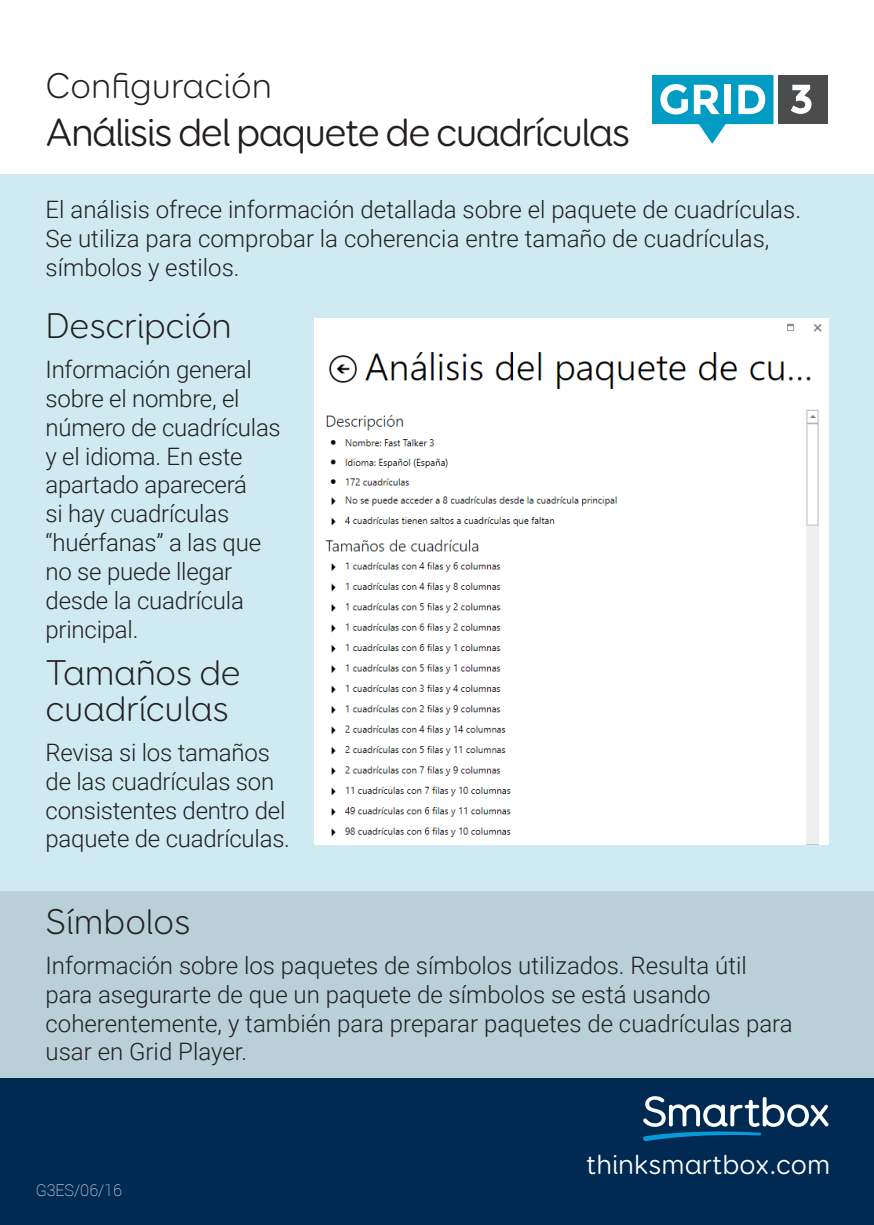
<style>
.page{position:relative;width:874px;height:1225px;background:#fff}
.page>*{position:absolute;margin:0;border:0;box-sizing:border-box;transform-origin:0 0}
.t1{font:40px "Booster Next FY";letter-spacing:-.04em;color:#231f20}
.t2{font:300 36px/36px "Booster Next FY";letter-spacing:-.01em;color:#231f20}
.t3{font:28px "Booster Next FY";color:#fff}
.Para{font:300 24px/28.8px "Roboto";color:#231f20}
.Para-2{font:100 16px "Roboto";color:#fff}
</style>
<div class="page">
<div style="left:0;top:883px;width:873px;height:195px;background:#b9d0d8"></div>
<div style="left:0;top:174px;width:873px;height:716px;background:#d0eaf2"></div>
<div style="left:0;top:1078px;width:873px;height:147px;background:#002a52"></div>
<div style="left:777px;top:75px;width:50px;height:49px;background:#4b4c4d"></div>
<svg style="left:790px;top:85px;width:21px;height:29px"></svg>
<svg style="left:652px;top:75px;width:121px;height:69px"></svg>
<svg style="left:643px;top:1096px;width:185px;height:45px"></svg>
<img style="left:314px;top:318px;width:514px;height:526px">
<p class="t2" style="left:46px;top:67px;width:228px">Configuración</p>
<p class="t1" style="left:46px;top:108px;width:586px">Análisis del paquete de cuadrículas</p>
<p class="Para" style="left:46px;top:194px;width:756px">El análisis ofrece información detallada sobre el paquete de cuadrículas.<br>Se utiliza para comprobar la coherencia entre tamaño de cuadrículas, símbolos y estilos.</p>
<p class="t2" style="left:46px;top:308px;width:188px">Descripción</p>
<p class="Para" style="left:46px;top:354px;width:237px">Información general sobre el nombre, el número de cuadrículas y el idioma. En este apartado aparecerá<br>si hay cuadrículas “huérfanas” a las que no se puede llegar desde la cuadrícula principal.</p>
<p class="t2" style="left:46px;top:654px;width:197px">Tamaños de cuadrículas</p>
<p class="Para" style="left:46px;top:737px;width:246px">Revisa si los tamaños de las cuadrículas son consistentes dentro del paquete de cuadrículas.</p>
<p class="t2" style="left:46px;top:903px;width:147px">Símbolos</p>
<p class="Para" style="left:46px;top:950px;width:748px">Información sobre los paquetes de símbolos utilizados. Resulta útil para asegurarte de que un paquete de símbolos se está usando coherentemente, y también para preparar paquetes de cuadrículas para usar en Grid Player.</p>
<p class="Para-2" style="left:36px;top:1179px;width:87px">G3ES/06/16</p>
<p class="t3" style="left:586px;top:1147px;width:245px">thinksmartbox.com</p>
</div>
